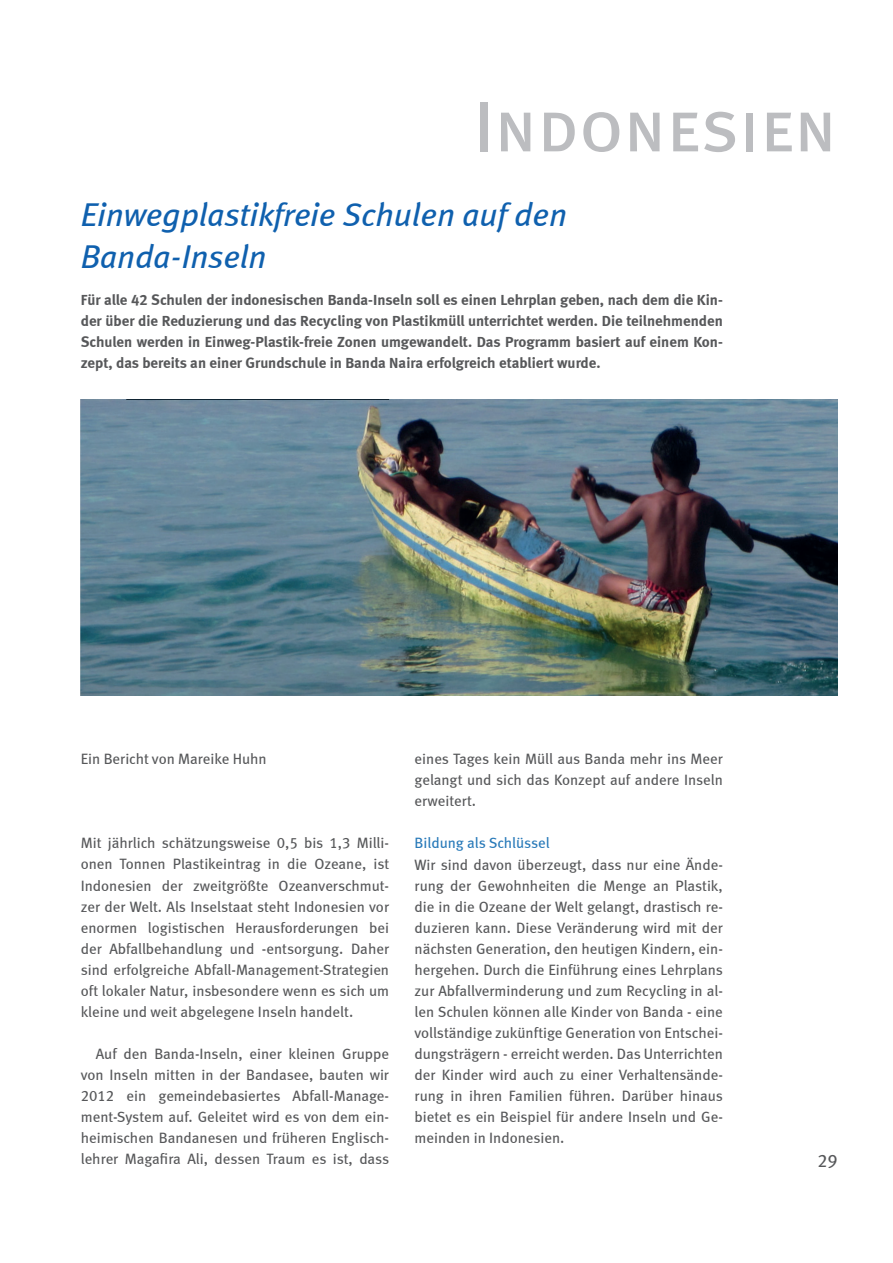
<style>
.page{position:relative;width:893px;height:1263px;background:#fff}
.page>*{position:absolute;margin:0;border:0;box-sizing:border-box;transform-origin:0 0}
.t1{font:72px "Meta Book LF Caps";color:#bcbdc0}
.t2{font:italic 33px/42px "Meta Book LF";color:#0f60ae}
.t3{font:18px "Meta Book LF";color:#57585a}
.t4{font:15px/21px "Meta Book LF";color:#57585a;text-align:justify}
.t5{font:15px/21px "Meta Bold LF";color:#57585a;text-align:justify}
.t6{font:15px "Meta Book LF";letter-spacing:-.005em;color:#297ab9}
</style>
<div class="page">
<img style="left:81px;top:400px;width:757px;height:295px">
<h1 class="t1" style="left:473px;top:84px;width:365px">Indonesien</h1>
<h2 class="t2" style="left:81px;top:193px;width:488px">Einwegplastikfreie Schulen auf den<br>Banda-Inseln</h2>
<p class="t5" style="left:81px;top:289px;width:644px">Für alle 42 Schulen der indonesischen Banda-Inseln soll es einen Lehrplan geben, nach dem die Kin&shy;der über die Reduzierung und das Recycling von Plastikmüll unterrichtet werden. Die teilnehmenden Schulen werden in Einweg-Plastik-freie Zonen umgewandelt. Das Programm basiert auf einem Kon&shy;zept, das bereits an einer Grundschule in Banda Naira erfolgreich etabliert wurde.</p>
<p class="t4" style="left:81px;top:748px;width:187px">Ein Bericht von Mareike Huhn</p>
<p class="t4" style="left:81px;top:832px;width:310px">Mit jährlich schätzungsweise 0,5 bis 1,3 Milli&shy;onen Tonnen Plastikeintrag in die Ozeane, ist Indonesien der zweitgrößte Ozeanverschmut&shy;zer der Welt. Als Inselstaat steht Indonesien vor enormen logistischen Herausforderungen bei der Abfallbehandlung und -entsorgung. Daher sind erfolgreiche Abfall-Management-Strategien oft lokaler Natur, insbesondere wenn es sich um kleine und weit abgelegene Inseln handelt.</p>
<p class="t4" style="left:81px;top:1042px;width:310px;text-indent:15px">Auf den Banda-Inseln, einer kleinen Gruppe von Inseln mitten in der Bandasee, bauten wir 2012 ein gemeindebasiertes Abfall-Manage&shy;ment-System auf. Geleitet wird es von dem ein&shy;heimischen Bandanesen und früheren Englisch&shy;lehrer Magafira Ali, dessen Traum es ist, dass</p>
<p class="t4" style="left:415px;top:748px;width:310px">eines Tages kein Müll aus Banda mehr ins Meer gelangt und sich das Konzept auf andere Inseln erweitert.</p>
<p class="t6" style="left:415px;top:834px;width:137px">Bildung als Schlüssel</p>
<p class="t4" style="left:415px;top:853px;width:310px">Wir sind davon überzeugt, dass nur eine Ände&shy;rung der Gewohnheiten die Menge an Plastik, die in die Ozeane der Welt gelangt, drastisch re&shy;duzieren kann. Diese Veränderung wird mit der nächsten Generation, den heutigen Kindern, ein&shy;hergehen. Durch die Einführung eines Lehrplans zur Abfallverminderung und zum Recycling in al&shy;len Schulen können alle Kinder von Banda - eine vollständige zukünftige Generation von Entschei&shy;dungsträgern - erreicht werden. Das Unterrichten der Kinder wird auch zu einer Verhaltensände&shy;rung in ihren Familien führen. Darüber hinaus bietet es ein Beispiel für andere Inseln und Ge&shy;meinden in Indonesien.</p>
<p class="t3" style="left:817px;top:1150px;width:22px">29</p>
</div>
